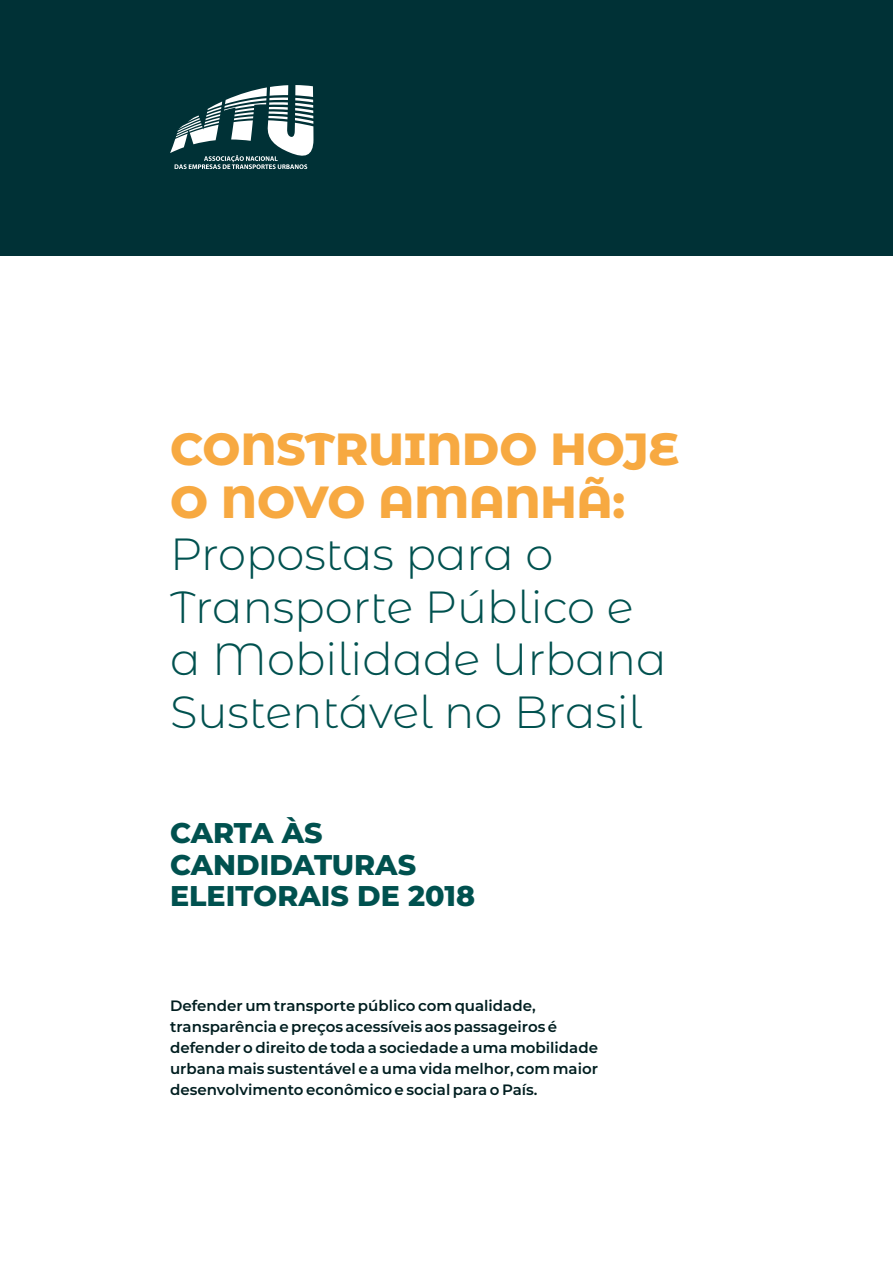
<style>
.page{position:relative;width:893px;height:1263px;background:#fff}
.page>*{position:absolute;margin:0;border:0;box-sizing:border-box;transform-origin:0 0}
.t1{font:300 45px/52.5px "Montserrat Alternates";color:#00514f}
.t2{font:800 45px/52.5px "Montserrat Alternates";color:#f7a941}
.t3{font:800 28.5px/31.5px "Montserrat";color:#00514f}
.t4{font:600 15px/21px "Montserrat";color:#001e20}
</style>
<div class="page">
<div style="left:0;top:0;width:893px;height:255px;background:#003136"></div>
<svg style="left:170px;top:85px;width:143px;height:84px"></svg>
<h1 class="t2" style="left:170px;top:420px;width:511px">CONSTRUINDO HOJE<br>O NOVO AMANHÃ:</h1>
<h1 class="t1" style="left:170px;top:527px;width:498px">Propostas para o<br>Transporte Público e a Mobilidade Urbana<br>Sustentável no Brasil</h1>
<h2 class="t3" style="left:170px;top:816px;width:307px">CARTA ÀS<br>CANDIDATURAS<br>ELEITORAIS DE 2018</h2>
<p class="t4" style="left:170px;top:995px;width:429px">Defender um transporte público com qualidade, transparência e preços acessíveis aos passageiros é defender o direito de toda a sociedade a uma mobilidade urbana mais sustentável e a uma vida melhor, com maior desenvolvimento econômico e social para o País.</p>
</div>
